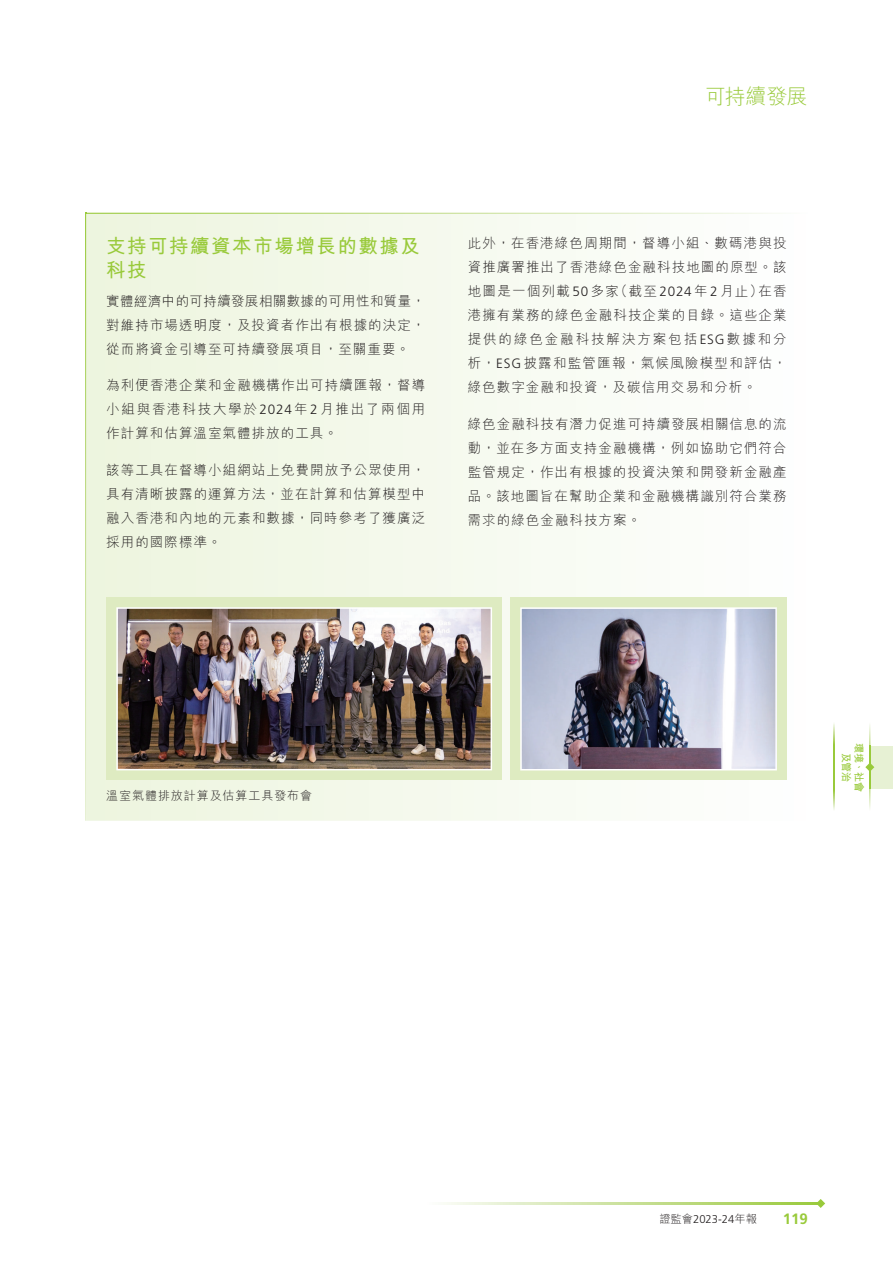
<style>
.page{position:relative;width:893px;height:1263px;background:#fff}
.page>*{position:absolute;margin:0;border:0;box-sizing:border-box;transform-origin:0 0}
.t1{font:21px "M Hei HK Light E Ten B5 H";letter-spacing:-.015em;color:#99ca3b}
.t2{font:19.5px/24px "M Hei HK Bold E Ten B5 H";letter-spacing:.075em;color:#99ca3b}
.t3{font:700 15px "Frutiger LT Std";color:#99ca3b}
.t4{font:13.5px/24px "M Hei HK Light E Ten B5 H";letter-spacing:.08em;color:#231f20;text-align:justify}
.t5{font:12px "M Hei HK Light E Ten B5 H";letter-spacing:.075em;color:#231f20}
.t6{font:300 11.25px "Frutiger LT Std";color:#231f20}
.t7{font:10.5px/12.6px "M Hei HK Bold E Ten B5 H";letter-spacing:-.03em;color:#99ca3b;text-align:center;scale:.95 1}
.s1{font-family:"Frutiger LT Std";font-weight:300}
.s2{font-family:"M Hei HK Light E Ten B5 H";font-weight:400}
</style>
<div class="page">
<div style="left:869px;top:746px;width:24px;height:42px;background:#e7f1d4"></div>
<svg style="left:833px;top:723px;width:1px;height:87px"></svg>
<svg style="left:865px;top:724px;width:9px;height:85px"></svg>
<svg style="left:444px;top:1203px;width:372px;height:1px"></svg>
<svg style="left:816px;top:1199px;width:9px;height:9px"></svg>
<svg style="left:86px;top:214px;width:501px;height:607px"></svg>
<img style="left:86px;top:213px;width:694px;height:1px">
<img style="left:85px;top:214px;width:1px;height:607px">
<div style="left:510px;top:597px;width:277px;height:183px;background:#deebc1"></div>
<svg style="left:520px;top:607px;width:257px;height:163px;background:#a0a2b3"></svg>
<div style="left:106px;top:597px;width:396px;height:183px;background:#deebc1"></div>
<img style="left:116px;top:607px;width:376px;height:163px">
<h1 class="t1" style="left:705px;top:88px;width:104px">可持續發展</h1>
<p class="t2" style="left:106px;top:237px;width:315px">支持可持續資本市場增長的數據及科技</p>
<p class="t4" style="left:106px;top:290px;width:320px">實體經濟中的可持續發展相關數據的可用性和質量，對維持市場透明度，及投資者作出有根據的決定，從而將資金引導至可持續發展項目，至關重要。</p>
<p class="t4" style="left:106px;top:375px;width:320px">為利便香港企業和金融機構作出可持續匯報，督導小組與香港科技大學於<span class="s1">2024</span>年<span class="s1">2</span>月推出了兩個用作計算和估算溫室氣體排放的工具。</p>
<p class="t4" style="left:106px;top:460px;width:320px">該等工具在督導小組網站上免費開放予公眾使用，具有清晰披露的運算方法，並在計算和估算模型中融入香港和內地的元素和數據，同時參考了獲廣泛採用的國際標準。</p>
<p class="t4" style="left:468px;top:233px;width:320px">此外，在香港綠色周期間，督導小組、數碼港與投資推廣署推出了香港綠色金融科技地圖的原型。該地圖是一個列載<span class="s1">50</span>多家（截至<span class="s1">2024</span>年<span class="s1">2</span>月止）在香港擁有業務的綠色金融科技企業的目錄。這些企業提供的綠色金融科技解決方案包括<span class="s1">ESG</span>數據和分析，<span class="s1">ESG</span>披露和監管匯報，氣候風險模型和評估，綠色數字金融和投資，及碳信用交易和分析。</p>
<p class="t4" style="left:468px;top:414px;width:320px">綠色金融科技有潛力促進可持續發展相關信息的流動，並在多方面支持金融機構，例如協助它們符合監管規定，作出有根據的投資決策和開發新金融產品。該地圖旨在幫助企業和金融機構識別符合業務需求的綠色金融科技方案。</p>
<p class="t5" style="left:106px;top:790px;width:207px">溫室氣體排放計算及估算工具發布會</p>
<p class="t7" style="left:864px;top:743px;width:53px;rotate:90deg">環境、社會及管治</p>
<p class="t6" style="left:659px;top:1214px;width:99px"><span class="s2">證監會</span>2023-24<span class="s2">年報</span></p>
<p class="t3" style="left:783px;top:1213px;width:27px">119</p>
</div>
